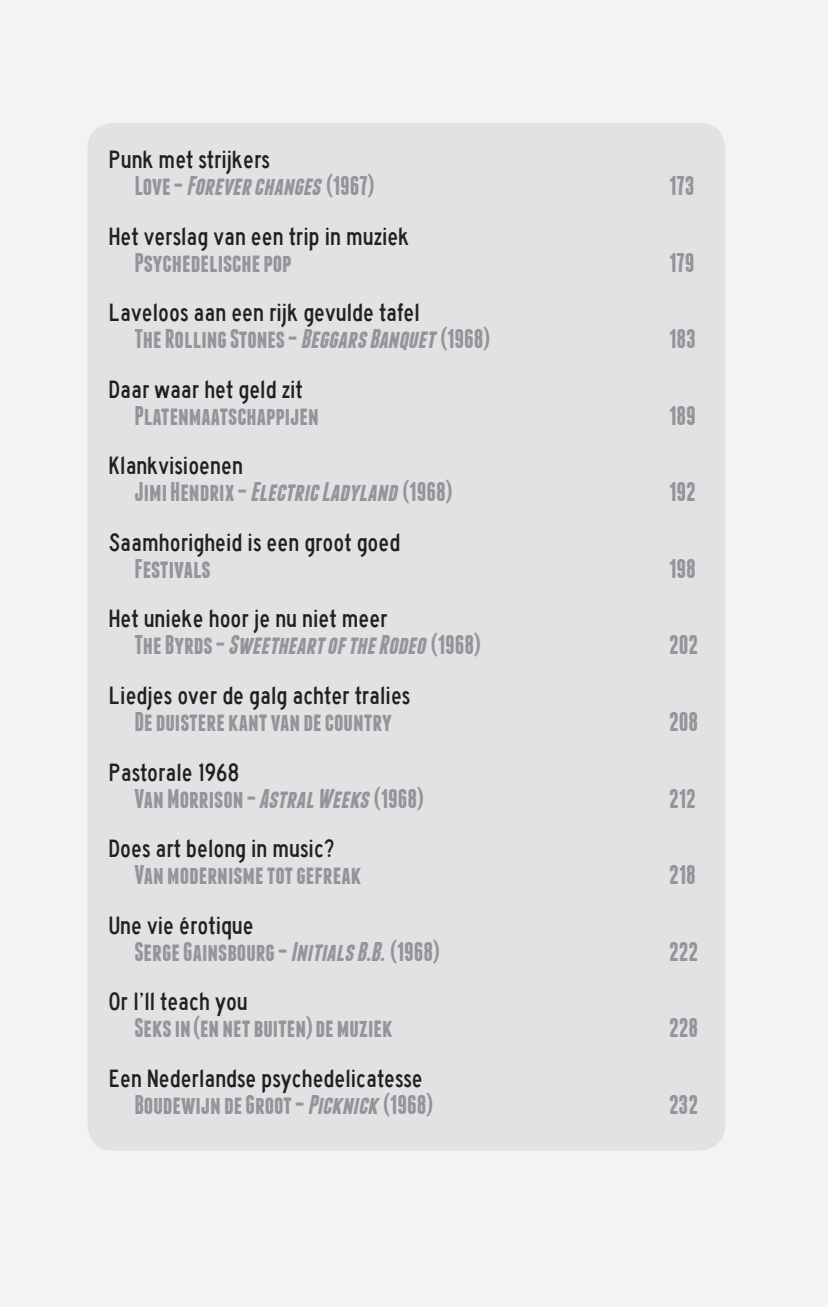
<style>
.page{position:relative;width:828px;height:1307px;background:#fff}
.page>*{position:absolute;margin:0;border:0;box-sizing:border-box;transform-origin:0 0}
.t1{font:700 27px "Franchise";color:#939598}
.t2{font:italic 700 27px "Franchise";color:#939598}
.t3{font:25.88px "Highway Gothic Narrow";color:#231f20}
.s1{font-style:normal}
.s2{font-style:italic}
</style>
<div class="page">
<div style="left:0;top:0;width:828px;height:1306px;background:#f2f3f4"></div>
<div style="left:87px;top:123px;width:638px;height:1027px;background:#e1e2e4;border-radius:26px"></div>
<p class="t3" style="left:109px;top:146px;width:162px">Punk met strijkers</p>
<p class="t2" style="left:134px;top:173px;width:241px"><span class="s1">L o v e –</span> Forever changes <span class="s1">( 1 9 6 7 )</span></p>
<p class="t1" style="left:669px;top:173px;width:27px">173</p>
<p class="t3" style="left:109px;top:222px;width:302px">Het verslag van een trip in muziek</p>
<p class="t1" style="left:134px;top:250px;width:159px">Psychedelische pop</p>
<p class="t1" style="left:669px;top:250px;width:27px">179</p>
<p class="t3" style="left:109px;top:299px;width:312px">Laveloos aan een rijk gevulde tafel</p>
<p class="t1" style="left:134px;top:326px;width:357px">The Rolling Stones – <span class="s2">Beggars Banquet</span>(1968)</p>
<p class="t1" style="left:669px;top:326px;width:28px">183</p>
<p class="t3" style="left:109px;top:375px;width:195px">Daar waar het geld zit</p>
<p class="t1" style="left:134px;top:403px;width:186px">Platenmaatschappijen</p>
<p class="t1" style="left:669px;top:403px;width:28px">189</p>
<p class="t3" style="left:109px;top:452px;width:136px">Klankvisioenen</p>
<p class="t1" style="left:134px;top:479px;width:319px">Jimi Hendrix – <span class="s2">Electric Ladyland</span> (1968)</p>
<p class="t1" style="left:669px;top:479px;width:28px">192</p>
<p class="t3" style="left:109px;top:528px;width:293px">Saamhorigheid is een groot goed</p>
<p class="t1" style="left:134px;top:556px;width:78px">Festivals</p>
<p class="t1" style="left:669px;top:556px;width:28px">198</p>
<p class="t3" style="left:109px;top:605px;width:280px">Het unieke hoor je nu niet meer</p>
<p class="t2" style="left:134px;top:632px;width:347px"><span class="s1">T h e B y r d s –</span> SweetheartoftheRodeo <span class="s1">( 1 9 6 8 )</span></p>
<p class="t1" style="left:669px;top:632px;width:31px">202</p>
<p class="t3" style="left:109px;top:681px;width:303px">Liedjes over de galg achter tralies</p>
<p class="t1" style="left:134px;top:709px;width:259px">De duistere kant van de country</p>
<p class="t1" style="left:669px;top:709px;width:31px">208</p>
<p class="t3" style="left:109px;top:758px;width:132px">Pastorale 1968</p>
<p class="t1" style="left:134px;top:785px;width:290px">Van Morrison – <span class="s2">AstralWeeks</span> (1968)</p>
<p class="t1" style="left:669px;top:785px;width:28px">212</p>
<p class="t3" style="left:109px;top:834px;width:227px">Does art belong in music?</p>
<p class="t1" style="left:134px;top:862px;width:228px">Van modernisme tot gefreak</p>
<p class="t1" style="left:669px;top:862px;width:28px">218</p>
<p class="t3" style="left:109px;top:911px;width:146px">une vie érotique</p>
<p class="t1" style="left:134px;top:938px;width:307px">Serge Gainsbourg – <span class="s2">Initials B.B.</span>(1968)</p>
<p class="t1" style="left:669px;top:938px;width:31px">222</p>
<p class="t3" style="left:109px;top:987px;width:140px">or i’ll teach you</p>
<p class="t1" style="left:134px;top:1015px;width:260px">Seks in (en net buiten) de muziek</p>
<p class="t1" style="left:669px;top:1015px;width:31px">228</p>
<p class="t3" style="left:109px;top:1064px;width:315px">een nederlandse psychedelicatesse</p>
<p class="t1" style="left:134px;top:1091px;width:300px">Boudewijn de Groot – <span class="s2">Picknick</span> (1968)</p>
<p class="t1" style="left:669px;top:1091px;width:30px">232</p>
</div>
